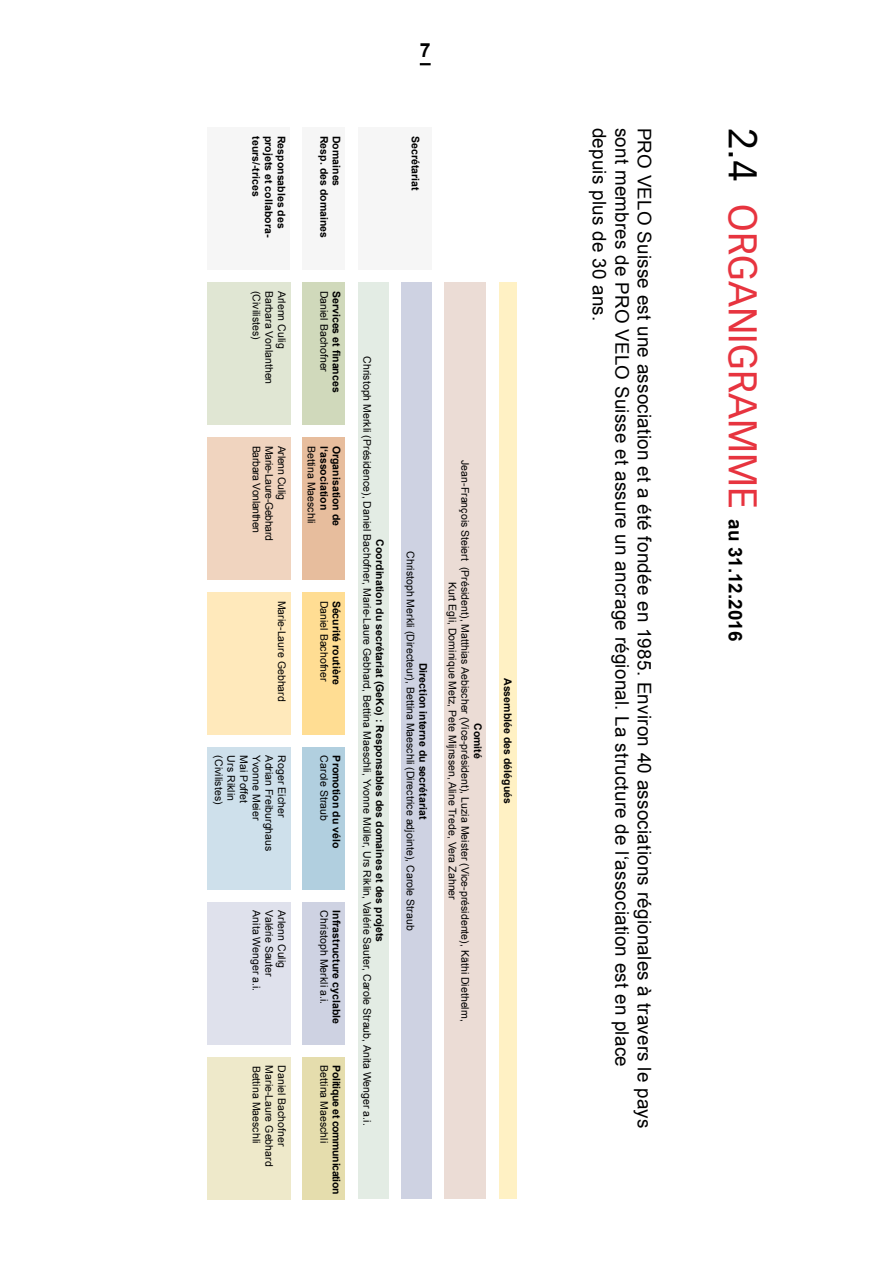
<style>
.page{position:relative;width:893px;height:1263px;background:#fff}
.page>*{position:absolute;margin:0;border:0;box-sizing:border-box;transform-origin:0 0}
.t1{font:39px "Vectora LH";color:#e7343f}
.t2{font:700 19.5px "Arial";color:#000}
.t3{font:18.75px "Arial";letter-spacing:.015em;color:#000}
.t4{font:10.5px/12.6px "Arial";letter-spacing:.005em;color:#000;text-align:center}
.t5{font:700 10.5px "Arial";letter-spacing:.005em;color:#000}
.t6{font:10.5px "Arial";letter-spacing:-.03em;color:#000}
.t7{font:700 10.5px "Arial";letter-spacing:-.03em;color:#000}
.s1{color:#000}
.s2{font-family:"Arial";font-weight:700;font-size:18.75px;color:#000}
</style>
<div class="page">
<svg style="left:420px;top:63px;width:11px;height:2px"></svg>
<div style="left:401px;top:282px;width:31px;height:917px;background:#ced2e2"></div>
<div style="left:445px;top:282px;width:41px;height:917px;background:#ebdcd5"></div>
<div style="left:358px;top:282px;width:30px;height:917px;background:#e3ece4"></div>
<div style="left:358px;top:128px;width:74px;height:142px;background:#f6f6f6"></div>
<div style="left:207px;top:282px;width:83px;height:143px;background:#e0e6d3"></div>
<div style="left:207px;top:437px;width:83px;height:142px;background:#f0d4bf"></div>
<div style="left:207px;top:747px;width:83px;height:142px;background:#cee0eb"></div>
<div style="left:207px;top:592px;width:83px;height:142px;background:#ffe9bb"></div>
<div style="left:207px;top:902px;width:83px;height:142px;background:#dfe1ec"></div>
<div style="left:207px;top:1057px;width:83px;height:142px;background:#eee9ca"></div>
<div style="left:302px;top:282px;width:43px;height:143px;background:#d0d9bb"></div>
<div style="left:302px;top:128px;width:43px;height:142px;background:#f6f6f6"></div>
<div style="left:207px;top:128px;width:83px;height:142px;background:#f6f6f6"></div>
<div style="left:302px;top:437px;width:43px;height:142px;background:#e7bd9d"></div>
<div style="left:302px;top:747px;width:43px;height:142px;background:#b1cfdf"></div>
<div style="left:302px;top:592px;width:43px;height:142px;background:#ffdd93"></div>
<div style="left:302px;top:902px;width:43px;height:142px;background:#ced2e2"></div>
<div style="left:302px;top:1057px;width:43px;height:142px;background:#e5ddad"></div>
<div style="left:499px;top:282px;width:17px;height:917px;background:#fff1c4"></div>
<h2 class="t2" style="left:420px;top:37px;width:12px">7</h2>
<p class="t5" style="left:263px;top:136px;width:62px;rotate:90deg">teurs/-trices</p>
<p class="t5" style="left:276px;top:136px;width:103px;rotate:90deg">projets et collabora-</p>
<p class="t5" style="left:288px;top:136px;width:94px;rotate:90deg">Responsables des</p>
<p class="t5" style="left:331px;top:136px;width:104px;rotate:90deg">Resp. des domaines</p>
<p class="t5" style="left:344px;top:136px;width:52px;rotate:90deg">Domaines</p>
<p class="t5" style="left:423px;top:136px;width:56px;rotate:90deg">Secrétariat</p>
<p class="t4" style="left:263px;top:291px;width:50px;rotate:90deg">(Civilistes)</p>
<p class="t4" style="left:275px;top:291px;width:95px;rotate:90deg">Barbara Vonlanthen</p>
<p class="t4" style="left:288px;top:291px;width:59px;rotate:90deg">Arlenn Culig</p>
<p class="t6" style="left:263px;top:446px;width:89px;rotate:90deg">Barbara Vonlanthen</p>
<p class="t6" style="left:276px;top:446px;width:97px;rotate:90deg">Marie-Laure-Gebhard</p>
<p class="t6" style="left:289px;top:446px;width:55px;rotate:90deg">Arlenn Culig</p>
<p class="t4" style="left:288px;top:600px;width:103px;rotate:90deg">Marie-Laure Gebhard</p>
<p class="t4" style="left:225px;top:755px;width:50px;rotate:90deg">(Civilistes)</p>
<p class="t4" style="left:237px;top:755px;width:47px;rotate:90deg">Urs Riklin</p>
<p class="t4" style="left:250px;top:755px;width:49px;rotate:90deg">Mai Poffet</p>
<p class="t4" style="left:263px;top:755px;width:66px;rotate:90deg">Yvonne Meier</p>
<p class="t4" style="left:275px;top:755px;width:97px;rotate:90deg">Adrian Freiburghaus</p>
<p class="t4" style="left:288px;top:755px;width:63px;rotate:90deg">Roger Eicher</p>
<p class="t4" style="left:263px;top:910px;width:83px;rotate:90deg">Anita Wenger a.i.</p>
<p class="t4" style="left:275px;top:910px;width:68px;rotate:90deg">Valérie Sauter</p>
<p class="t4" style="left:288px;top:910px;width:59px;rotate:90deg">Arlenn Culig</p>
<p class="t4" style="left:263px;top:1065px;width:79px;rotate:90deg">Bettina Maeschli</p>
<p class="t4" style="left:275px;top:1065px;width:103px;rotate:90deg">Marie-Laure Gebhard</p>
<p class="t4" style="left:288px;top:1065px;width:83px;rotate:90deg">Daniel Bachofner</p>
<p class="t4" style="left:330px;top:291px;width:83px;rotate:90deg">Daniel Bachofner</p>
<p class="t5" style="left:344px;top:291px;width:103px;rotate:90deg">Services et finances</p>
<p class="t4" style="left:318px;top:446px;width:79px;rotate:90deg">Bettina Maeschli</p>
<p class="t5" style="left:331px;top:446px;width:66px;rotate:90deg">l‘association</p>
<p class="t5" style="left:344px;top:446px;width:82px;rotate:90deg">Organisation de</p>
<p class="t4" style="left:330px;top:600px;width:83px;rotate:90deg">Daniel Bachofner</p>
<p class="t5" style="left:344px;top:600px;width:86px;rotate:90deg">Sécurité routière</p>
<p class="t4" style="left:330px;top:755px;width:67px;rotate:90deg">Carole Straub</p>
<p class="t5" style="left:344px;top:755px;width:94px;rotate:90deg">Promotion du vélo</p>
<p class="t4" style="left:330px;top:910px;width:95px;rotate:90deg">Christoph Merkli a.i.</p>
<p class="t5" style="left:344px;top:910px;width:115px;rotate:90deg">Infrastructure cyclable</p>
<p class="t4" style="left:330px;top:1065px;width:79px;rotate:90deg">Bettina Maeschli</p>
<p class="t7" style="left:344px;top:1065px;width:131px;rotate:90deg">Politique et communication</p>
<p class="t4" style="left:373px;top:356px;width:771px;rotate:90deg">Christoph Merkli (Présidence), Daniel Bachofner, Marie-Laure Gebhard, Bettina Maeschli, Yvonne Müller, Urs Riklin, Valérie Sauter, Carole Straub, Anita Wenger a.i.</p>
<p class="t5" style="left:387px;top:539px;width:404px;rotate:90deg">Coordination du secrétariat (GeKo) : Responsables des domaines et des projets</p>
<p class="t4" style="left:417px;top:551px;width:381px;rotate:90deg">Christoph Merkli (Directeur), Bettina Maeschli (Directrice adjointe), Carole Straub</p>
<p class="t5" style="left:430px;top:662px;width:158px;rotate:90deg">Direction interne du secrétariat</p>
<p class="t4" style="left:471px;top:460px;width:563px;rotate:90deg">Jean-François Steiert (Président), Matthias Aebischer (Vice-président), Luzia Meister (Vice-présidente), Käthi Diethelm,<br>Kurt Egli, Dominique Metz, Pete Mijnssen, Aline Trede, Vera Zahner</p>
<p class="t5" style="left:485px;top:723px;width:37px;rotate:90deg">Comité</p>
<p class="t5" style="left:515px;top:678px;width:127px;rotate:90deg">Assemblée des délégués</p>
<h3 class="t3" style="left:612px;top:128px;width:195px;rotate:90deg">depuis plus de 30 ans.</h3>
<h3 class="t3" style="left:634px;top:128px;width:941px;rotate:90deg">sont membres de PRO VELO Suisse et assure un ancrage régional. La structure de l‘association est en place</h3>
<h3 class="t3" style="left:657px;top:128px;width:1002px;rotate:90deg">PRO VELO Suisse est une association et a été fondée en 1985. Environ 40 associations régionales à travers le pays</h3>
<h1 class="t1" style="left:765px;top:128px;width:515px;rotate:90deg"><span class="s1">2.4</span> ORGANIGRAMME <span class="s2">au 31.12.2016</span></h1>
</div>
